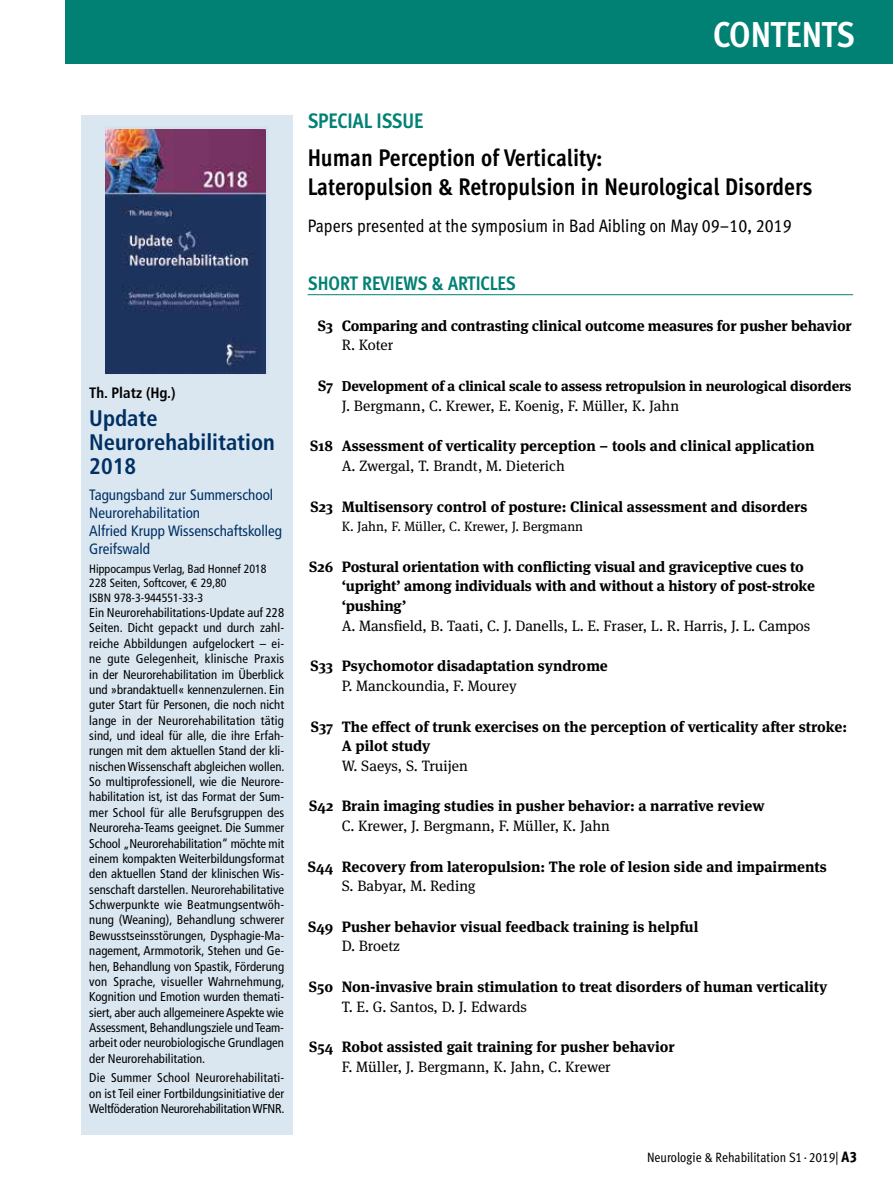
<style>
.page{position:relative;width:893px;height:1191px;background:#fff}
.page>*{position:absolute;margin:0;border:0;box-sizing:border-box;transform-origin:0 0}
.t1{font:700 36px "Meta Cond";letter-spacing:-.015em;color:#fff}
.t2{font:24px/29px "Meta Cond Bold LF";color:#000}
.t3{font:700 condensed 22.5px/24px "Frutiger";color:#003063}
.t4{font:21px "Meta Cond Bold LF";letter-spacing:-.01em;color:#008174}
.t5{font:19.5px "Meta Cond Bold LF";color:#008174}
.t6{font:18px "Meta Cond Book LF";color:#000}
.t7{font:700 15px/19.5px "Meta Serif Pro";color:#000}
.t8{font:15px "Meta Serif Pro";color:#000}
.t9{font:condensed 15px/18px "Frutiger";color:#003063}
.t10{font:700 condensed 15px "Frutiger";color:#000}
.t11{font:700 14.25px "Meta Serif Pro";letter-spacing:-.01em;color:#000}
.t12{font:13.5px "Meta Serif Pro";color:#000}
.t13{font:13.5px "Meta Cond Book LF";color:#000}
.t14{font:condensed 12.75px/15.3px "Frutiger";letter-spacing:-.005em;color:#000;text-align:justify}
.t15{font:condensed 12px/14.4px "Frutiger";color:#000}
.s1{font-family:"Meta Cond Book LF";font-stretch:normal}
.s2{font-size:15px}
.s3{font-family:"Meta Cond Extra Bold LF";font-size:15px}
</style>
<div class="page">
<hr style="left:308px;top:294px;width:545px;height:1px;background:#008174">
<div style="left:66px;top:0;width:827px;height:64px;background:#008174"></div>
<div style="left:81px;top:115px;width:212px;height:1019px;background:#dae7f1"></div>
<img style="left:105px;top:130px;width:160px;height:243px">
<h1 class="t1" style="left:713px;top:13px;width:143px">CONTENTS</h1>
<p class="t10" style="left:89px;top:384px;width:88px">Th. Platz (Hg.)</p>
<h3 class="t3" style="left:89px;top:406px;width:187px">Update<br>Neurorehabilitation<br>2018</h3>
<p class="t9" style="left:89px;top:486px;width:194px">Tagungsband zur Summerschool<br>Neurorehabilitation<br>Alfried Krupp Wissenschaftskolleg<br>Greifswald</p>
<p class="t15" style="left:89px;top:561px;width:179px">Hippocampus Verlag, Bad Honnef 2018<br>228 Seiten, Softcover, <span class="s1">€</span> 29,80<br>ISBN 978-3-944551-33-3</p>
<p class="t14" style="left:89px;top:605px;width:197px">Ein Neurorehabilitations-Update auf 228<br>Seiten. Dicht gepackt und durch zahl&shy;reiche Abbildungen aufgelockert – ei&shy;ne gute Gelegenheit, klinische Praxis in der Neurorehabilitation im Überblick und »brandaktuell« kennenzulernen. Ein guter Start für Personen, die noch nicht lange in der Neurorehabilitation tätig sind, und ideal für alle, die ihre Erfah&shy;rungen mit dem aktuellen Stand der kli&shy;nischen Wissenschaft abgleichen wollen.<br>So multiprofessionell, wie die Neurore&shy;habilitation ist, ist das Format der Sum&shy;mer School für alle Berufsgruppen des Neuroreha-Teams geeignet. Die Summer School „Neurorehabilitation“ möchte mit einem kompakten Weiterbildungsformat den aktuellen Stand der klinischen Wis&shy;senschaft darstellen. Neurorehabilitative Schwerpunkte wie Beatmungsentwöh&shy;nung (Weaning), Behandlung schwerer Bewusstseinsstörungen, Dysphagie-Ma&shy;nagement, Armmotorik, Stehen und Ge&shy;hen, Behandlung von Spastik, Förderung von Sprache, visueller Wahrnehmung, Kognition und Emotion wurden themati&shy;siert, aber auch allgemeinere Aspekte wie Assessment, Behandlungsziele und Team&shy;arbeit oder neurobiologische Grundlagen der Neurorehabilitation.</p>
<p class="t14" style="left:89px;top:1070px;width:197px">Die Summer School Neurorehabilitati&shy;on ist Teil einer Fortbildungsinitiative der Weltföderation Neurorehabilitation WFNR.</p>
<h3 class="t4" style="left:308px;top:109px;width:117px">SPECIAL ISSUE</h3>
<h2 class="t2" style="left:308px;top:143px;width:506px">Human Perception of Verticality:<br>Lateropulsion &amp; Retropulsion in Neurological Disorders</h2>
<h3 class="t6" style="left:308px;top:216px;width:486px">Papers presented at the symposium in Bad Aibling on May 09–10, 2019</h3>
<h3 class="t5" style="left:308px;top:272px;width:210px">SHORT REVIEWS &amp; ARTICLES</h3>
<p class="t7" style="left:318px;top:314px;width:536px">S3 Comparing and contrasting clinical outcome measures for pusher behavior</p>
<p class="t8" style="left:342px;top:334px;width:53px">R. Koter</p>
<p class="t11" style="left:318px;top:375px;width:535px"><span class="s2">S7</span> Development of a clinical scale to assess retropulsion in neurological disorders</p>
<p class="t8" style="left:342px;top:394px;width:339px">J. Bergmann, C. Krewer, E. Koenig, F. Müller, K. Jahn</p>
<p class="t7" style="left:310px;top:435px;width:506px">S18 Assessment of verticality perception – tools and clinical application</p>
<p class="t8" style="left:342px;top:455px;width:225px">A. Zwergal, T. Brandt, M. Dieterich</p>
<p class="t7" style="left:311px;top:495px;width:498px">S23 Multisensory control of posture: Clinical assessment and disorders</p>
<p class="t12" style="left:342px;top:517px;width:243px">K. Jahn, F. Müller, C. Krewer, J. Bergmann</p>
<p class="t7" style="left:342px;top:556px;width:475px;text-indent:-32px">S26 Postural orientation with conflicting visual and graviceptive cues to ‘upright’ among individuals with and without a history of post-stroke ‘pushing’</p>
<p class="t8" style="left:342px;top:614px;width:470px">A. Mansfield, B. Taati, C. J. Danells, L. E. Fraser, L. R. Harris, J. L. Campos</p>
<p class="t7" style="left:310px;top:655px;width:299px">S33 Psychomotor disadaptation syndrome</p>
<p class="t8" style="left:342px;top:674px;width:176px">P. Manckoundia, F. Mourey</p>
<p class="t7" style="left:342px;top:715px;width:507px;text-indent:-31px">S37 The effect of trunk exercises on the perception of verticality after stroke:<br>A pilot study</p>
<p class="t8" style="left:342px;top:754px;width:128px">W. Saeys, S. Truijen</p>
<p class="t7" style="left:309px;top:795px;width:457px">S42 Brain imaging studies in pusher behavior: a narrative review</p>
<p class="t8" style="left:342px;top:814px;width:270px">C. Krewer, J. Bergmann, F. Müller, K. Jahn</p>
<p class="t7" style="left:308px;top:855px;width:520px">S44 Recovery from lateropulsion: The role of lesion side and impairments</p>
<p class="t8" style="left:342px;top:875px;width:136px">S. Babyar, M. Reding</p>
<p class="t7" style="left:308px;top:915px;width:392px">S49 Pusher behavior visual feedback training is helpful</p>
<p class="t8" style="left:342px;top:935px;width:60px">D. Broetz</p>
<p class="t7" style="left:309px;top:976px;width:520px">S50 Non-invasive brain stimulation to treat disorders of human verticality</p>
<p class="t8" style="left:342px;top:995px;width:187px">T. E. G. Santos, D. J. Edwards</p>
<p class="t7" style="left:309px;top:1036px;width:367px">S54 Robot assisted gait training for pusher behavior</p>
<p class="t8" style="left:342px;top:1055px;width:270px">F. Müller, J. Bergmann, K. Jahn, C. Krewer</p>
<p class="t13" style="left:647px;top:1149px;width:211px">Neurologie &amp; Rehabilitation S1 ·2019| <span class="s3">A3</span></p>
</div>
